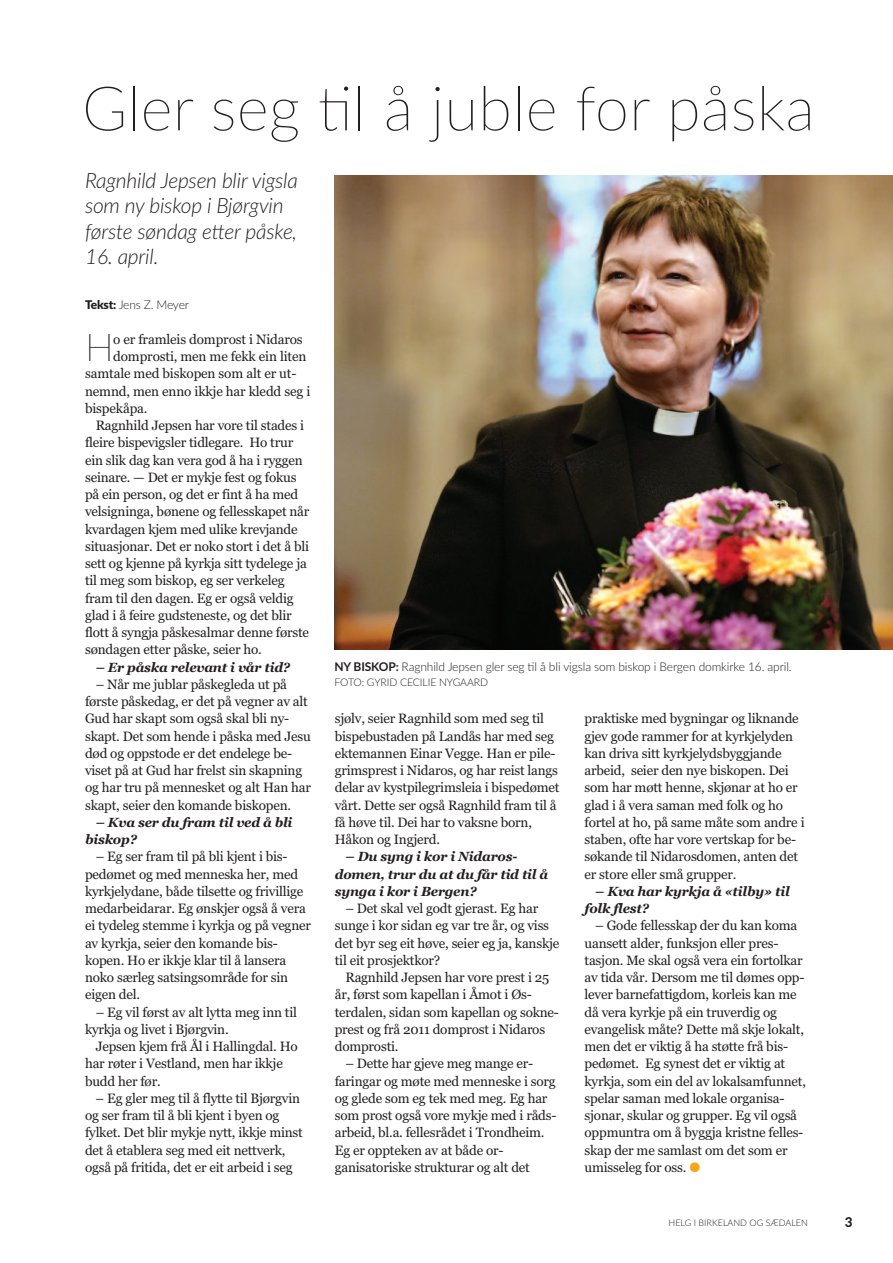
<style>
.page{position:relative;width:893px;height:1263px;background:#fff}
.page>*{position:absolute;margin:0;border:0;box-sizing:border-box;transform-origin:0 0}
.t1{font:100 61.5px "Lato";letter-spacing:.005em;color:#231f20}
.t2{font:100 38.4px "Lato";color:#231f20}
.t3{font:italic 300 21px/25.5px "Lato";letter-spacing:-.01em;color:#231f20}
.t4{font:13.5px/17.2px "Georgia";letter-spacing:-.015em;color:#231f20}
.t5{font:800 13.5px "Lato";color:#231f20}
.t6{font:italic 700 13.2px/17.2px "Georgia";letter-spacing:-.015em;color:#231f20}
.t7{font:300 12px "Lato";letter-spacing:-.01em;color:#231f20}
.t8{font:300 10.5px "Lato";letter-spacing:-.01em;color:#231f20}
.t9{font:300 9px "Lato";color:#231f20}
.s1{font-weight:900}
.s2{font-weight:700}
.s3{color:#f9a51b}
</style>
<div class="page">
<hr style="left:0;top:0;width:1px;height:362px;background:#b6b7bb">
<img style="left:334px;top:176px;width:559px;height:473px">
<h1 class="t1" style="left:82px;top:73px;width:734px">Gler seg til å juble for påska</h1>
<h3 class="t3" style="left:85px;top:168px;width:214px">Ragnhild Jepsen blir vigsla som ny biskop i Bjørgvin første søndag etter påske,</h3>
<h3 class="t3" style="left:85px;top:244px;width:75px">16. april.</h3>
<p class="t7" style="left:85px;top:298px;width:105px"><span class="s1">Tekst:</span> Jens Z. Meyer</p>
<h2 class="t2" style="left:85px;top:325px;width:30px">H</h2>
<p class="t4" style="left:113px;top:331px;width:191px">o er framleis domprost i Nidaros</p>
<p class="t4" style="left:113px;top:348px;width:195px">domprosti, men me fekk ein liten</p>
<p class="t4" style="left:85px;top:365px;width:213px">samtale med biskopen som alt er ut-</p>
<p class="t4" style="left:85px;top:382px;width:227px">nemnd, men enno ikkje har kledd seg i</p>
<p class="t4" style="left:85px;top:400px;width:64px">bispekåpa.</p>
<p class="t4" style="left:96px;top:417px;width:210px">Ragnhild Jepsen har vore til stades i</p>
<p class="t4" style="left:85px;top:434px;width:210px">fleire bispevigsler tidlegare. Ho trur</p>
<p class="t4" style="left:85px;top:451px;width:219px">ein slik dag kan vera god å ha i ryggen</p>
<p class="t4" style="left:85px;top:469px;width:213px">seinare. — Det er mykje fest og fokus</p>
<p class="t4" style="left:85px;top:486px;width:215px">på ein person, og det er fint å ha med</p>
<p class="t4" style="left:85px;top:503px;width:226px">velsigninga, bønene og fellesskapet når</p>
<p class="t4" style="left:85px;top:520px;width:214px">kvardagen kjem med ulike krevjande</p>
<p class="t4" style="left:85px;top:538px;width:225px">situasjonar. Det er noko stort i det å bli</p>
<p class="t4" style="left:85px;top:555px;width:223px">sett og kjenne på kyrkja sitt tydelege ja</p>
<p class="t4" style="left:85px;top:572px;width:201px">til meg som biskop, eg ser verkeleg</p>
<p class="t4" style="left:85px;top:589px;width:210px">fram til den dagen. Eg er også veldig</p>
<p class="t4" style="left:85px;top:607px;width:208px">glad i å feire gudsteneste, og det blir</p>
<p class="t4" style="left:85px;top:624px;width:226px">flott å syngja påskesalmar denne første</p>
<p class="t4" style="left:85px;top:641px;width:178px">søndagen etter påske, seier ho.</p>
<p class="t6" style="left:96px;top:658px;width:196px">– Er påska relevant i vår tid?</p>
<p class="t4" style="left:85px;top:676px;width:227px;text-indent:11px">– Når me jublar påskegleda ut på første påskedag, er det på vegner av alt Gud har skapt som også skal bli ny&shy;skapt. Det som hende i påska med Jesu død og oppstode er det endelege be&shy;viset på at Gud har frelst sin skapning og har tru på mennesket og alt Han har skapt, seier den komande biskopen.</p>
<p class="t6" style="left:85px;top:814px;width:209px;text-indent:11px">– Kva ser du fram til ved å bli biskop?</p>
<p class="t4" style="left:85px;top:848px;width:227px;text-indent:11px">– Eg ser fram til på bli kjent i bis&shy;pedømet og med menneska her, med kyrkjelydane, både tilsette og frivillige medarbeidarar. Eg ønskjer også å vera ei tydeleg stemme i kyrkja og på vegner av kyrkja, seier den komande bis&shy;kopen. Ho er ikkje klar til å lansera noko særleg satsingsområde for sin eigen del.</p>
<p class="t4" style="left:85px;top:1003px;width:213px;text-indent:11px">– Eg vil først av alt lytta meg inn til kyrkja og livet i Bjørgvin.</p>
<p class="t4" style="left:85px;top:1038px;width:214px;text-indent:11px">Jepsen kjem frå Ål i Hallingdal. Ho har røter i Vestland, men har ikkje budd her før.</p>
<p class="t4" style="left:85px;top:1090px;width:219px;text-indent:11px">– Eg gler meg til å flytte til Bjørgvin og ser fram til å bli kjent i byen og fylket. Det blir mykje nytt, ikkje minst det å etablera seg med eit nettverk, også på fritida, det er eit arbeid i seg</p>
<p class="t7" style="left:334px;top:660px;width:459px"><span class="s2">NY BISKOP:</span> Ragnhild Jepsen gler seg til å bli vigsla som biskop i Bergen domkirke 16. april.</p>
<p class="t8" style="left:334px;top:677px;width:155px">FOTO: GYRID CECILIE NYGAARD</p>
<p class="t4" style="left:335px;top:710px;width:226px">sjølv, seier Ragnhild som med seg til bispebustaden på Landås har med seg ektemannen Einar Vegge. Han er pile&shy;grimsprest i Nidaros, og har reist langs delar av kystpilegrimsleia i bispedømet vårt. Dette ser også Ragnhild fram til å få høve til. Dei har to vaksne born, Håkon og Ingjerd.</p>
<p class="t6" style="left:335px;top:848px;width:215px;text-indent:11px">– Du syng i kor i Nidaros&shy;domen, trur du at du får tid til å synga i kor i Bergen?</p>
<p class="t4" style="left:335px;top:900px;width:226px;text-indent:11px">– Det skal vel godt gjerast. Eg har sunge i kor sidan eg var tre år, og viss det byr seg eit høve, seier eg ja, kanskje til eit prosjektkor?</p>
<p class="t4" style="left:335px;top:969px;width:226px;text-indent:11px">Ragnhild Jepsen har vore prest i 25 år, først som kapellan i Åmot i Øs&shy;terdalen, sidan som kapellan og sokne&shy;prest og frå 2011 domprost i Nidaros domprosti.</p>
<p class="t4" style="left:335px;top:1055px;width:223px;text-indent:11px">– Dette har gjeve meg mange er&shy;faringar og møte med menneske i sorg og glede som eg tek med meg. Eg har som prost også vore mykje med i råds&shy;arbeid, bl.a. fellesrådet i Trondheim.<br>Eg er oppteken av at både or&shy;ganisatoriske strukturar og alt det</p>
<p class="t4" style="left:585px;top:710px;width:222px">praktiske med bygningar og liknande gjev gode rammer for at kyrkjelyden kan driva sitt kyrkjelydsbyggjande arbeid, seier den nye biskopen. Dei som har møtt henne, skjønar at ho er glad i å vera saman med folk og ho fortel at ho, på same måte som andre i staben, ofte har vore vertskap for be&shy;søkande til Nidarosdomen, anten det er store eller små grupper.</p>
<p class="t6" style="left:585px;top:883px;width:207px;text-indent:11px">– Kva har kyrkja å «tilby» til folk flest?</p>
<p class="t4" style="left:585px;top:917px;width:223px;text-indent:11px">– Gode fellesskap der du kan koma uansett alder, funksjon eller pres&shy;tasjon. Me skal også vera ein fortolkar av tida vår. Dersom me til dømes opp&shy;lever barnefattigdom, korleis kan me då vera kyrkje på ein truverdig og evangelisk måte? Dette må skje lokalt, men det er viktig å ha støtte frå bis&shy;pedømet. Eg synest det er viktig at kyrkja, som ein del av lokalsamfunnet, spelar saman med lokale organisa&shy;sjonar, skular og grupper. Eg vil også oppmuntra om å byggja kristne felles&shy;skap der me samlast om det som er umisseleg for oss. <span class="s3">●</span></p>
<p class="t9" style="left:669px;top:1218px;width:141px">HELG I BIRKELAND OG SÆDALEN</p>
<p class="t5" style="left:845px;top:1214px;width:9px">3</p>
</div>
